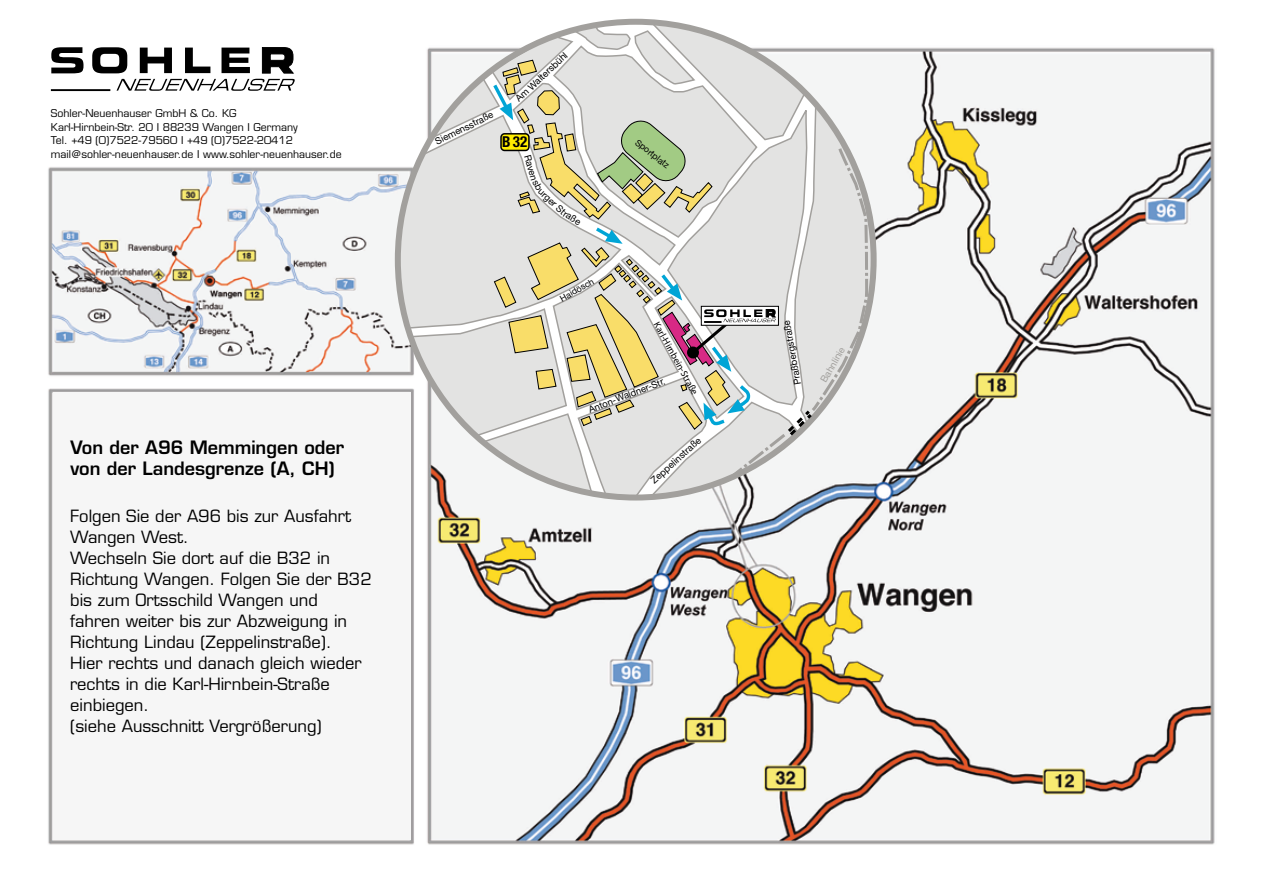
<style>
.page{position:relative;width:1263px;height:893px;background:#fff}
.page>*{position:absolute;margin:0;border:0;box-sizing:border-box;transform-origin:0 0}
.t1{font:600 18px/21.6px "Eurostile";color:#000}
.t2{font:16.5px/21px "Eurostile";color:#000}
.t3{font:700 condensed 15px "Helvetica Neue";color:#000}
.t4{font:12.3px "Helvetica Neue";color:#000}
.t5{font:10.5px/13.5px "Eurostile";color:#000}
.t6{font:9.6px "Helvetica Neue";color:#000}
.t7{font:700 9.6px "Helvetica Neue";color:#000}
.t8{font:9.6px "Helvetica Neue";color:#a2a09d}
.t9{font:8.85px "Helvetica Neue";color:#000}
</style>
<div class="page">
<img style="left:48px;top:18px;width:1167px;height:827px">
<div style="left:53px;top:393px;width:357px;height:447px;background:#f6f6f6"></div>
<svg style="left:397px;top:116px;width:12px;height:223px"></svg>
<hr style="left:51px;top:89px;width:59px;height:2px;background:#000">
<svg style="left:51px;top:47px;width:32px;height:26px"></svg>
<svg style="left:92px;top:47px;width:203px;height:44px"></svg>
<svg style="left:409px;top:21px;width:466px;height:485px"></svg>
<p class="t5" style="left:51px;top:107px;width:292px">Sohler-Neuenhauser GmbH &amp; Co. KG<br>Karl-Hirnbein-Str. 20 I 88239 Wangen I Germany<br>Tel. +49 (0)7522-79560 I +49 (0)7522-20412 mail@sohler-neuenhauser.de I www.sohler-neuenhauser.de</p>
<p class="t1" style="left:70px;top:436px;width:275px">Von der A96 Memmingen oder von der Landesgrenze (A, CH)</p>
<p class="t4" style="left:72px;top:507px;width:318px">Stay on the B32 until you reach Wangen place name sign,</p>
<p class="t4" style="left:72px;top:551px;width:219px">Karl-Hirnbein-Straße. (see enlargement)</p>
<p class="t2" style="left:70px;top:506px;width:303px">Folgen Sie der A96 bis zur Ausfahrt<br>Wangen West.<br>Wechseln Sie dort auf die B32 in<br>Richtung Wangen. Folgen Sie der B32 bis zum Ortsschild Wangen und fahren weiter bis zur Abzweigung in<br>Richtung Lindau (Zeppelinstraße).<br>Hier rechts und danach gleich wieder rechts in die Karl-Hirnbein-Straße einbiegen.<br>(siehe Ausschnitt Vergrößerung)</p>
<p class="t6" style="left:433px;top:136px;width:65px;rotate:-26deg">Siemensstraße</p>
<p class="t6" style="left:513px;top:96px;width:69px;rotate:-43deg">Am Waltersbühl</p>
<p class="t3" style="left:502px;top:133px;width:26px">B 32</p>
<p class="t6" style="left:533px;top:153px;width:28px;rotate:74deg">Raven</p>
<p class="t6" style="left:543px;top:186px;width:35px;rotate:43deg">urger St</p>
<p class="t6" style="left:567px;top:208px;width:20px;rotate:31deg">raße</p>
<p class="t9" style="left:640px;top:137px;width:42px;rotate:38deg">Sportplatz</p>
<p class="t9" style="left:558px;top:294px;width:39px;rotate:-29deg">Haidösch</p>
<p class="t7" style="left:661px;top:320px;width:83px;rotate:61deg">Karl-Hirnbein-Straße</p>
<p class="t6" style="left:587px;top:404px;width:83px;rotate:-21deg">Anton-Waldner-Str.</p>
<p class="t6" style="left:648px;top:477px;width:65px;rotate:-42deg">Zeppelinstraße</p>
<p class="t6" style="left:792px;top:386px;width:67px;rotate:-100deg">Praßbergstraße</p>
<p class="t8" style="left:818px;top:379px;width:41px;rotate:-60deg">Bahnlinie</p>
</div>
